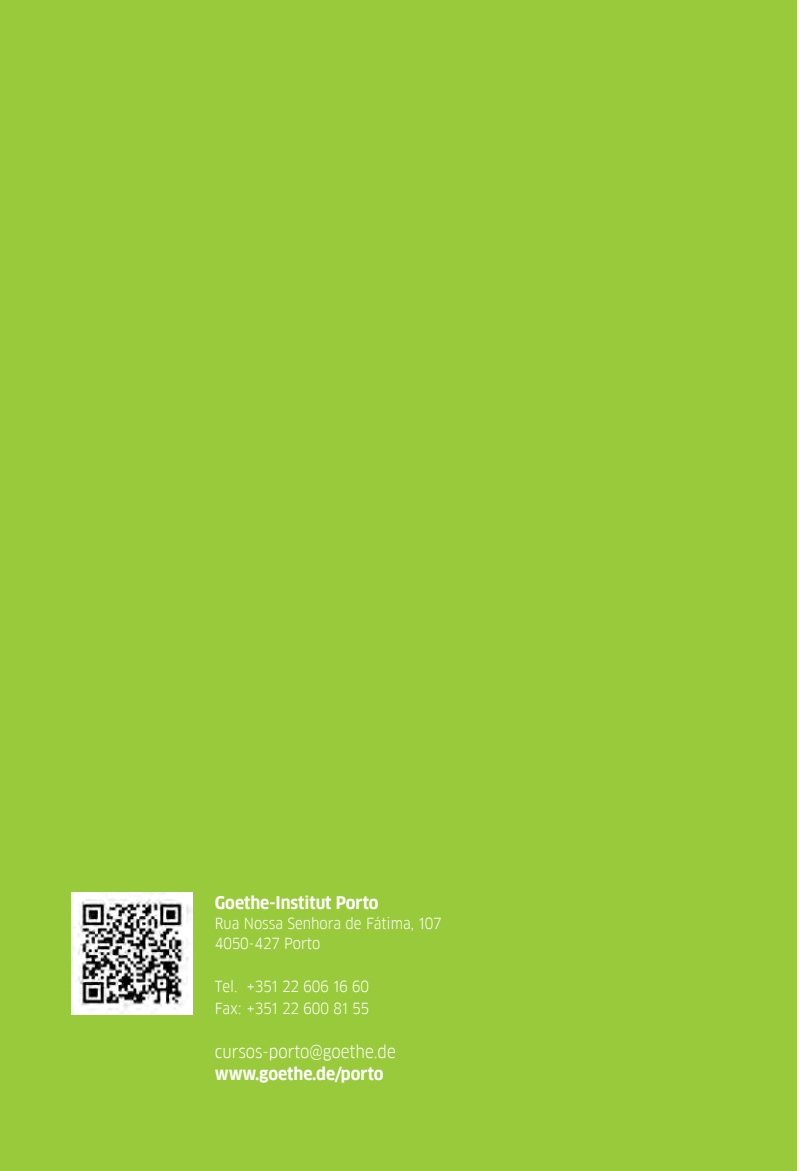
<style>
.page{position:relative;width:799px;height:1171px;background:#fff}
.page>*{position:absolute;margin:0;border:0;box-sizing:border-box;transform-origin:0 0}
.t1{font:700 17px "Goethe FF Clan";color:#fff}
.t2{font:17px "Goethe FF Clan";color:#fff}
.t3{font:15px "Goethe FF Clan";color:#fff}
</style>
<div class="page">
<div style="left:0;top:0;width:797px;height:1171px;background:#99ca3b"></div>
<img style="left:71px;top:892px;width:122px;height:122px">
<p class="t1" style="left:215px;top:893px;width:165px">Goethe-Institut Porto</p>
<p class="t3" style="left:215px;top:915px;width:228px">Rua Nossa Senhora de Fátima, 107</p>
<p class="t3" style="left:215px;top:935px;width:107px">4050-427 Porto</p>
<p class="t3" style="left:215px;top:977px;width:156px">Tel. +351 22 606 16 60</p>
<p class="t3" style="left:215px;top:999px;width:156px">Fax: +351 22 600 81 55</p>
<p class="t2" style="left:215px;top:1041px;width:183px">cursos-porto@goethe.de</p>
<p class="t1" style="left:215px;top:1063px;width:170px">www.goethe.de/porto</p>
</div>
